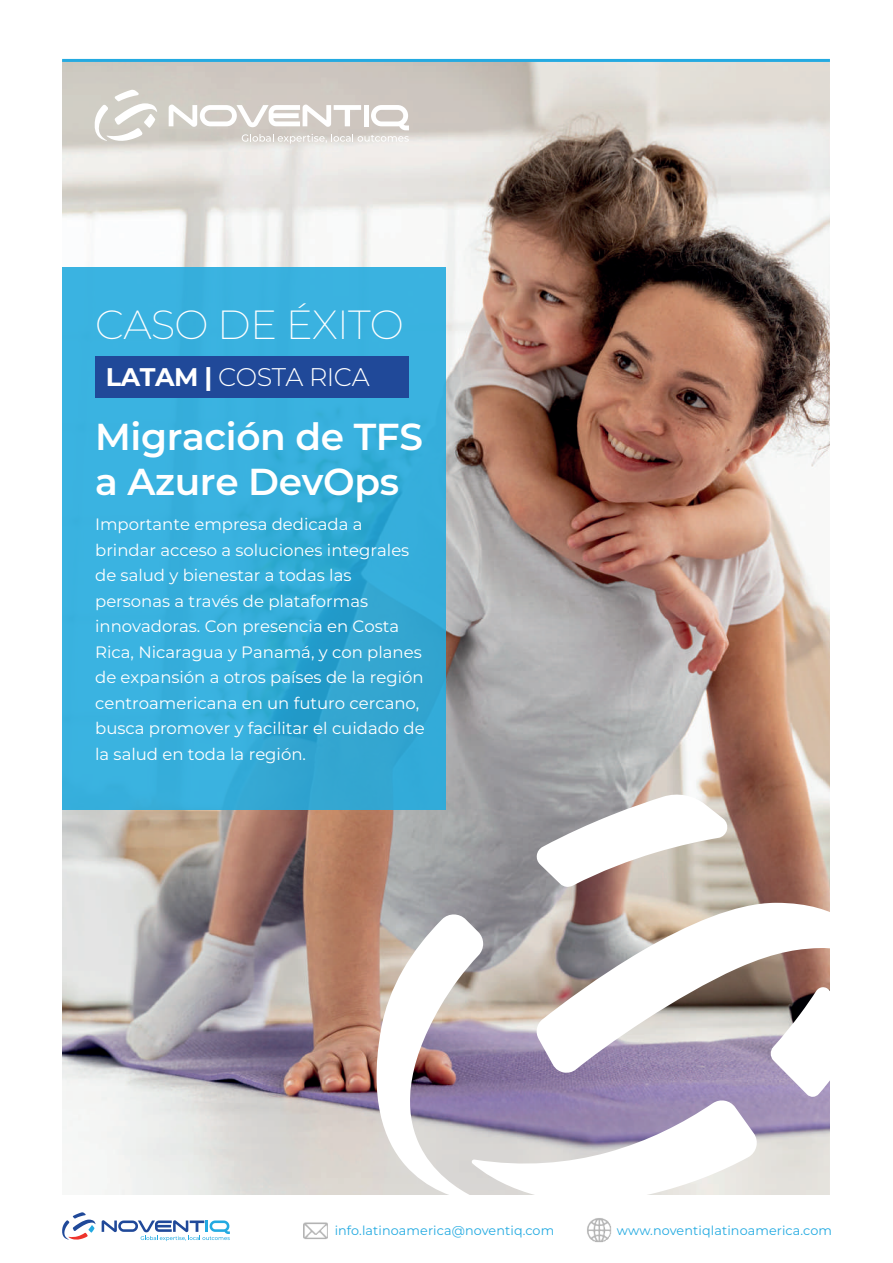
<style>
.page{position:relative;width:893px;height:1263px;background:#fff}
.page>*{position:absolute;margin:0;border:0;box-sizing:border-box;transform-origin:0 0}
.t1{font:200 40.65px "Montserrat";letter-spacing:-.02em;color:#fff}
.t2{font:600 37.5px/45px "Montserrat";letter-spacing:-.01em;color:#fff}
.t3{font:300 25.5px "Montserrat";letter-spacing:-.02em;color:#fff}
.t4{font:16.5px/25.5px "Montserrat";color:#fff}
.t5{font:12.75px "Montserrat";letter-spacing:.01em;color:#24aae1}
.s1{font-weight:700}
</style>
<div class="page">
<img style="left:62px;top:62px;width:768px;height:1133px">
<svg style="left:62px;top:267px;width:384px;height:542px;background:#36aedb"></svg>
<hr style="left:62px;top:59px;width:768px;height:3px;background:#24aae1">
<div style="left:95px;top:357px;width:314px;height:41px;background:#204999"></div>
<svg style="left:94px;top:90px;width:63px;height:51px"></svg>
<svg style="left:169px;top:105px;width:240px;height:39px"></svg>
<svg style="left:536px;top:794px;width:192px;height:93px"></svg>
<svg style="left:536px;top:903px;width:294px;height:170px"></svg>
<svg style="left:369px;top:914px;width:388px;height:281px"></svg>
<svg style="left:771px;top:987px;width:59px;height:110px"></svg>
<svg style="left:62px;top:1212px;width:34px;height:28px"></svg>
<svg style="left:102px;top:1220px;width:128px;height:21px"></svg>
<img style="left:587px;top:1218px;width:24px;height:24px">
<img style="left:304px;top:1222px;width:24px;height:17px">
<h1 class="t1" style="left:95px;top:297px;width:310px">CASO DE ÉXITO</h1>
<h3 class="t3" style="left:106px;top:360px;width:265px"><span class="s1">LATAM |</span> COSTA RICA</h3>
<h2 class="t2" style="left:95px;top:413px;width:329px">Migración de TFS a Azure DevOps</h2>
<p class="t4" style="left:95px;top:511px;width:331px">Importante empresa dedicada a brindar acceso a soluciones integrales de salud y bienestar a todas las personas a través de plataformas innovadoras. Con presencia en Costa Rica, Nicaragua y Panamá, y con planes de expansión a otros países de la región centroamericana en un futuro cercano, busca promover y facilitar el cuidado de la salud en toda la región.</p>
<p class="t5" style="left:335px;top:1222px;width:221px">info.latinoamerica@noventiq.com</p>
<p class="t5" style="left:617px;top:1221px;width:217px">www.noventiqlatinoamerica.com</p>
</div>
